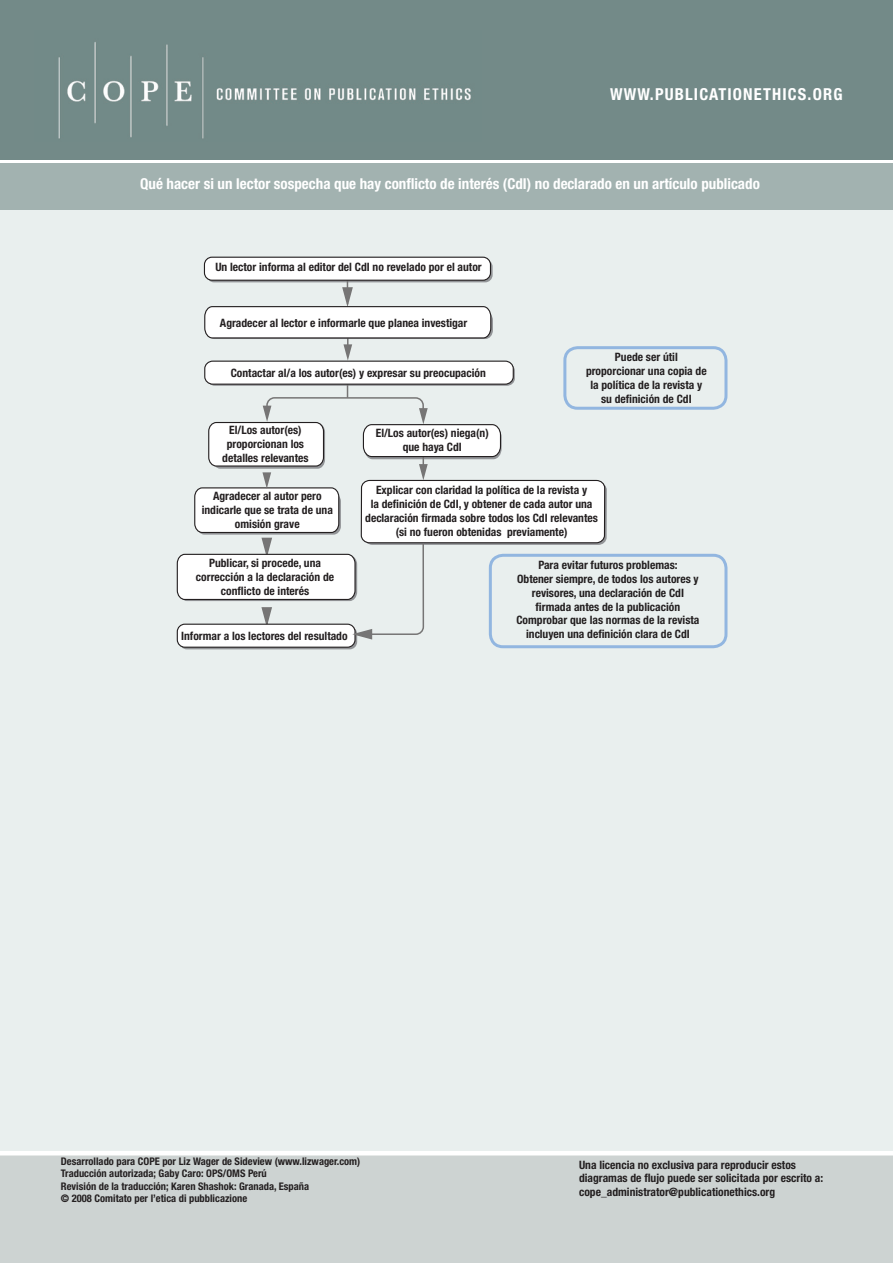
<style>
.page{position:relative;width:893px;height:1263px;background:#fff}
.page>*{position:absolute;margin:0;border:0;box-sizing:border-box;transform-origin:0 0}
.t1{font:700 condensed 16.5px "Helvetica Neue LT Std";letter-spacing:.07em;color:#fff}
.t2{font:700 condensed 15px "Helvetica Neue LT Std";color:#fff}
.t3{font:700 condensed 11.55px/13.8px "Helvetica Neue LT Std";color:#231f20;text-align:center}
.t4{font:700 condensed 10.5px "Helvetica Neue LT Std";color:#231f20}
</style>
<div class="page">
<div style="left:0;top:210px;width:893px;height:941px;background:#e9efee"></div>
<div style="left:0;top:0;width:893px;height:159px;background:#738a88"></div>
<div style="left:0;top:163px;width:893px;height:47px;background:#a2b2b0"></div>
<div style="left:0;top:1155px;width:893px;height:108px;background:#cdd3d2"></div>
<svg style="left:364px;top:482px;width:243px;height:63px"></svg>
<div style="left:204px;top:257px;width:286px;height:23px;background:#fff;border-radius:8px"></div>
<div style="left:204px;top:257px;width:287px;height:24px;border:1px solid #231f20;border-radius:8px"></div>
<svg style="left:179px;top:626px;width:178px;height:23px"></svg>
<div style="left:177px;top:624px;width:178px;height:23px;background:#fff;border-radius:8px"></div>
<div style="left:177px;top:624px;width:179px;height:24px;border:1px solid #231f20;border-radius:8px"></div>
<div style="left:361px;top:480px;width:244px;height:63px;background:#fff;border-radius:8px"></div>
<div style="left:361px;top:480px;width:244px;height:63px;border:1px solid #231f20;border-radius:8px"></div>
<div style="left:205px;top:361px;width:308px;height:23px;background:#fff;border-radius:8px"></div>
<div style="left:204px;top:361px;width:310px;height:24px;border:1px solid #231f20;border-radius:8px"></div>
<svg style="left:204px;top:280px;width:289px;height:81px"></svg>
<div style="left:563px;top:346px;width:164px;height:64px;border:3px solid #92b6e0;border-radius:13px"></div>
<div style="left:489px;top:554px;width:238px;height:94px;border:3px solid #92b6e0;border-radius:13px"></div>
<img style="left:58px;top:42px;width:413px;height:97px">
<svg style="left:176px;top:384px;width:326px;height:256px"></svg>
<p class="t1" style="left:610px;top:84px;width:234px">WWW.PUBLICATIONETHICS.ORG</p>
<p class="t2" style="left:140px;top:175px;width:621px">Qué hacer si un lector sospecha que hay conflicto de interés (CdI) no declarado en un artículo publicado</p>
<p class="t3" style="left:215px;top:260px;width:268px">Un lector informa al editor del CdI no revelado por el autor</p>
<p class="t3" style="left:220px;top:316px;width:249px">Agradecer al lector e informarle que planea investigar</p>
<p class="t3" style="left:231px;top:365px;width:257px">Contactar al/a los autor(es) y expresar su preocupación</p>
<p class="t3" style="left:615px;top:350px;width:64px">Puede ser útil</p>
<p class="t3" style="left:586px;top:364px;width:122px">proporcionar una copia de</p>
<p class="t3" style="left:590px;top:378px;width:113px">la política de la revista y</p>
<p class="t3" style="left:601px;top:392px;width:92px">su definición de CdI</p>
<p class="t3" style="left:229px;top:423px;width:74px">El/Los autor(es)</p>
<p class="t3" style="left:227px;top:437px;width:79px">proporcionan los</p>
<p class="t3" style="left:222px;top:451px;width:88px">detalles relevantes</p>
<p class="t3" style="left:202px;top:489px;width:133px">Agradecer al autor pero indicarle que se trata de una omisión grave</p>
<p class="t3" style="left:209px;top:556px;width:113px">Publicar, si procede, una</p>
<p class="t3" style="left:196px;top:569px;width:140px">corrección a la declaración de</p>
<p class="t3" style="left:221px;top:583px;width:90px">conflicto de interés</p>
<p class="t3" style="left:181px;top:629px;width:168px">Informar a los lectores del resultado</p>
<p class="t3" style="left:376px;top:425px;width:115px">El/Los autor(es) niega(n)</p>
<p class="t3" style="left:403px;top:439px;width:61px">que haya CdI</p>
<p class="t3" style="left:365px;top:483px;width:234px">Explicar con claridad la política de la revista y<br>la definición de CdI, y obtener de cada autor una declaración firmada sobre todos los CdI relevantes (si no fueron obtenidas previamente)</p>
<p class="t3" style="left:538px;top:558px;width:141px">Para evitar futuros problemas:</p>
<p class="t3" style="left:517px;top:572px;width:183px">Obtener siempre, de todos los autores y</p>
<p class="t3" style="left:532px;top:585px;width:154px">revisores, una declaración de CdI</p>
<p class="t3" style="left:536px;top:599px;width:146px">firmada antes de la publicación</p>
<p class="t3" style="left:516px;top:613px;width:185px">Comprobar que las normas de la revista</p>
<p class="t3" style="left:526px;top:627px;width:165px">incluyen una definición clara de CdI</p>
<p class="t4" style="left:61px;top:1154px;width:301px">Desarrollado para COPE por Liz Wager de Sideview (www.lizwager.com)</p>
<p class="t4" style="left:61px;top:1167px;width:207px">Traducción autorizada; Gaby Caro: OPS/OMS Perú</p>
<p class="t4" style="left:61px;top:1180px;width:250px">Revisión de la traducción; Karen Shashok: Granada, España</p>
<p class="t4" style="left:61px;top:1192px;width:188px">© 2008 Comitato per l’etica di pubblicazione</p>
<p class="t3" style="left:579px;top:1157px;width:246px;text-align:left">Una licencia no exclusiva para reproducir estos diagramas de flujo puede ser solicitada por escrito a: cope_administrator@publicationethics.org</p>
</div>
